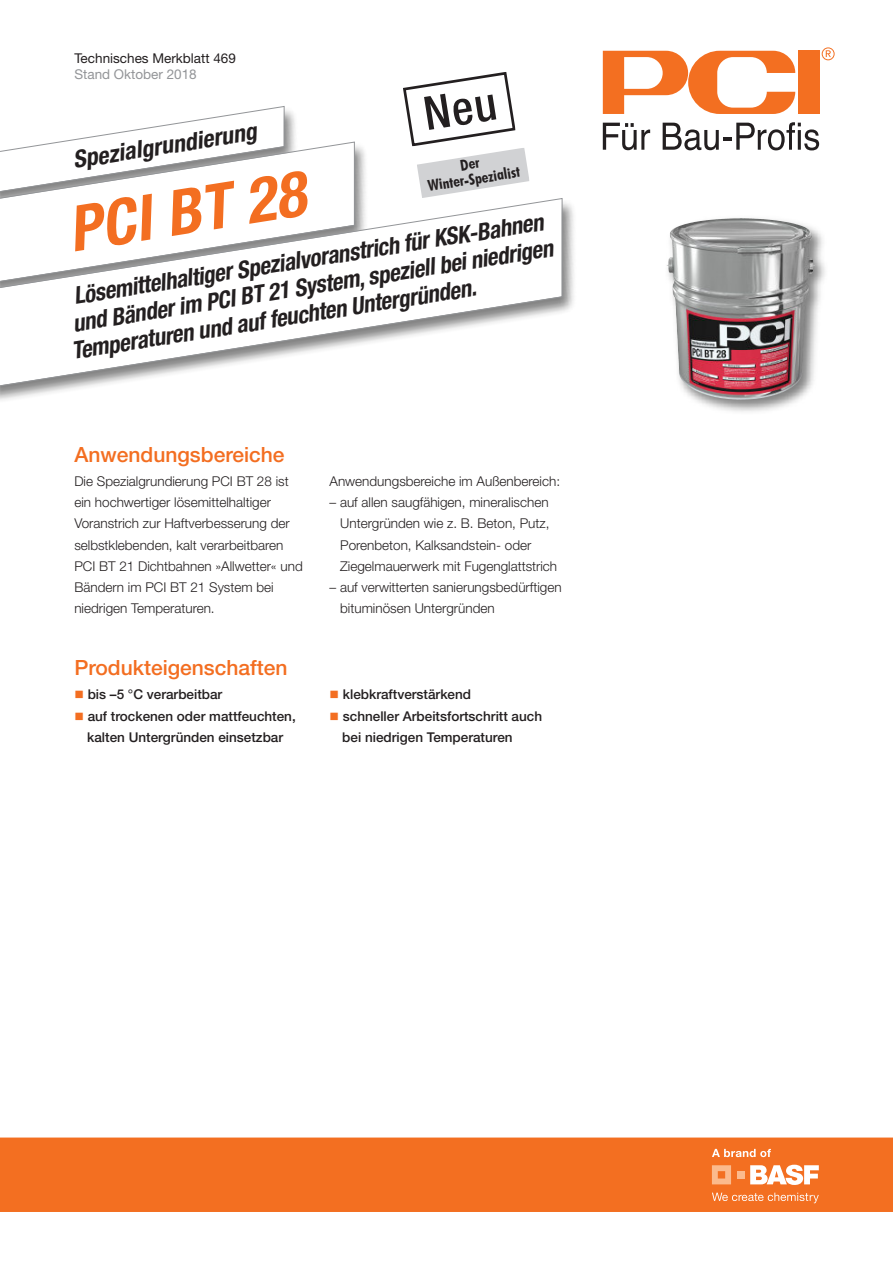
<style>
.page{position:relative;width:893px;height:1263px;background:#fff}
.page>*{position:absolute;margin:0;border:0;box-sizing:border-box;transform-origin:0 0}
.t1{font:italic 700 condensed 63px "Helvetica Neue LT Pro";color:#f36e21}
.t2{font:italic 700 condensed 24px/27px "Helvetica Neue LT Pro";color:#231f20;scale:.96 1}
.t3{font:italic 700 condensed 24px "Helvetica Neue LT Pro";color:#231f20}
.t4{font:500 21px "Helvetica Neue LT Pro";color:#f36e21}
.t5{font:700 condensed 15.3px/15.3px "Futura BT";color:#231f20;text-align:center}
.t6{font:300 13.5px/21.3px "Helvetica Neue LT Pro";color:#231f20}
.t7{font:500 13.5px/21.3px "Helvetica Neue LT Pro";color:#231f20;text-align:center}
.t8{font:13.5px "Helvetica Neue LT Pro";color:#231f20}
.t9{font:13.5px "Helvetica Neue LT Pro";color:#939598}
.s1{color:#f36e21}
</style>
<div class="page">
<div style="left:798px;top:51px;width:21px;height:63px;background:#f36f21"></div>
<svg style="left:603px;top:51px;width:192px;height:63px"></svg>
<svg style="left:603px;top:123px;width:47px;height:27px"></svg>
<svg style="left:663px;top:122px;width:156px;height:28px"></svg>
<svg style="left:822px;top:47px;width:13px;height:13px"></svg>
<img style="left:285px;top:110px;width:10px;height:23px">
<svg style="left:114px;top:106px;width:171px;height:27px"></svg>
<img style="left:63px;top:133px;width:303px;height:57px">
<svg style="left:1px;top:141px;width:354px;height:49px"></svg>
<img style="left:666px;top:222px;width:159px;height:190px">
<img style="left:666px;top:218px;width:124px;height:47px">
<div style="left:0;top:1137px;width:893px;height:75px;background:#f36f21"></div>
<svg style="left:712px;top:1165px;width:19px;height:19px"></svg>
<div style="left:737px;top:1171px;width:7px;height:7px;background:#fbba8d"></div>
<svg style="left:750px;top:1165px;width:69px;height:20px"></svg>
<svg style="left:712px;top:1192px;width:107px;height:11px"></svg>
<svg style="left:712px;top:1149px;width:59px;height:8px"></svg>
<img style="left:1px;top:190px;width:573px;height:210px">
<svg style="left:1px;top:198px;width:562px;height:191px"></svg>
<svg style="left:403px;top:72px;width:126px;height:126px"></svg>
<p class="t8" style="left:74px;top:53px;width:163px">Technisches Merkblatt 469</p>
<p class="t9" style="left:74px;top:69px;width:124px">Stand Oktober 2018</p>
<h2 class="t3" style="left:72px;top:151px;width:187px;rotate:-9deg">Spezialgrundierung</h2>
<h1 class="t1" style="left:65px;top:207px;width:240px;rotate:-9deg">PCI BT 28</h1>
<p class="t5" style="left:425px;top:164px;width:94px;rotate:-9deg">Der<br>Winter-Spezialist</p>
<h2 class="t2" style="left:62px;top:286px;width:513px;text-indent:10px;rotate:-9deg">Lösemittelhaltiger Spezialvoranstrich für KSK-Bahnen und Bänder im PCI BT 21 System, speziell bei niedrigen<br>Temperaturen und auf feuchten Untergründen.</h2>
<h3 class="t4" style="left:74px;top:446px;width:212px">Anwendungsbereiche</h3>
<p class="t6" style="left:74px;top:472px;width:230px">Die Spezialgrundierung PCI BT 28 ist ein hochwertiger lösemittelhaltiger Voranstrich zur Haftverbesserung der selbstklebenden, kalt verarbeitbaren PCI BT 21 Dichtbahnen »Allwetter« und Bändern im PCI BT 21 System bei niedrigen Temperaturen.</p>
<p class="t6" style="left:330px;top:472px;width:232px">Anwendungsbereiche im Außenbereich:</p>
<p class="t6" style="left:340px;top:493px;width:219px;text-indent:-11px">– auf allen saugfähigen, mineralischen Untergründen wie z. B. Beton, Putz, Porenbeton, Kalksandstein- oder Ziegelmauerwerk mit Fugenglattstrich</p>
<p class="t6" style="left:340px;top:578px;width:223px;text-indent:-11px">– auf verwitterten sanierungsbedürftigen bituminösen Untergründen</p>
<h3 class="t4" style="left:74px;top:660px;width:215px">Produkteigenschaften</h3>
<p class="t7" style="left:74px;top:685px;width:149px"><span class="s1">■</span> bis –5 °C verarbeitbar</p>
<p class="t7" style="left:74px;top:706px;width:223px"><span class="s1">■</span> auf trockenen oder mattfeuchten, kalten Untergründen einsetzbar</p>
<p class="t7" style="left:330px;top:685px;width:143px"><span class="s1">■</span> klebkraftverstärkend</p>
<p class="t7" style="left:342px;top:706px;width:201px;text-align:left;text-indent:-13px"><span class="s1">■</span> schneller Arbeitsfortschritt auch bei niedrigen Temperaturen</p>
</div>
